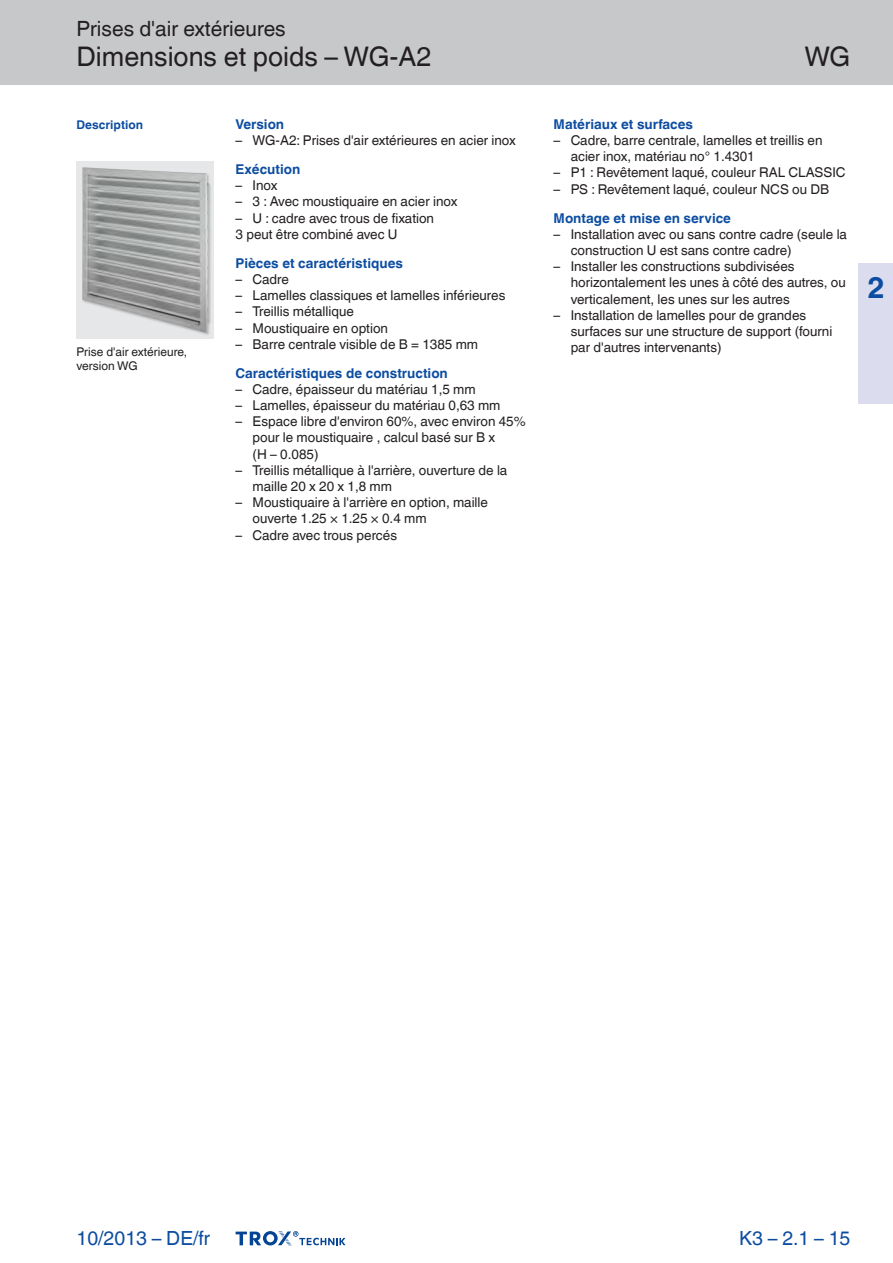
<style>
.page{position:relative;width:893px;height:1263px;background:#fff}
.page>*{position:absolute;margin:0;border:0;box-sizing:border-box;transform-origin:0 0}
.t1{font:700 30px "TROX Helvetica";color:#0d4da1}
.t2{font:27px "TROX Helvetica";color:#231f20}
.t3{font:21px "TROX Helvetica";color:#231f20}
.t4{font:19.5px "TROX Helvetica";color:#0d4da1}
.t5{font:13.5px/16.2px "TROX Helvetica";color:#231f20}
.t6{font:700 13.5px "TROX Helvetica";color:#0d4da1}
.t7{font:12px/14.4px "TROX Helvetica";color:#231f20}
.t8{font:700 12px "TROX Helvetica";color:#0d4da1}
</style>
<div class="page">
<div style="left:0;top:0;width:893px;height:85px;background:#c7c8ca"></div>
<div style="left:859px;top:264px;width:34px;height:140px;background:#dbddef"></div>
<img style="left:77px;top:161px;width:137px;height:178px">
<svg style="left:236px;top:1231px;width:110px;height:15px"></svg>
<h3 class="t3" style="left:77px;top:17px;width:211px">Prises d'air extérieures</h3>
<h2 class="t2" style="left:77px;top:41px;width:357px">Dimensions et poids – WG-A2</h2>
<h2 class="t2" style="left:804px;top:41px;width:48px">WG</h2>
<p class="t8" style="left:77px;top:117px;width:68px">Description</p>
<p class="t7" style="left:77px;top:345px;width:112px">Prise d'air extérieure, version WG</p>
<p class="t6" style="left:236px;top:116px;width:50px">Version</p>
<p class="t5" style="left:236px;top:132px;width:282px">– WG-A2: Prises d'air extérieures en acier inox</p>
<p class="t6" style="left:236px;top:161px;width:66px">Exécution</p>
<p class="t5" style="left:236px;top:177px;width:43px">– Inox</p>
<p class="t5" style="left:236px;top:194px;width:223px">– 3 : Avec moustiquaire en acier inox</p>
<p class="t5" style="left:236px;top:210px;width:200px">– U : cadre avec trous de fixation<br>3 peut être combiné avec U</p>
<p class="t6" style="left:236px;top:255px;width:169px">Pièces et caractéristiques</p>
<p class="t5" style="left:236px;top:271px;width:55px">– Cadre</p>
<p class="t5" style="left:236px;top:287px;width:271px">– Lamelles classiques et lamelles inférieures</p>
<p class="t5" style="left:236px;top:303px;width:120px">– Treillis métallique</p>
<p class="t5" style="left:236px;top:320px;width:154px">– Moustiquaire en option</p>
<p class="t5" style="left:236px;top:336px;width:244px">– Barre centrale visible de B = 1385 mm</p>
<p class="t6" style="left:236px;top:365px;width:214px">Caractéristiques de construction</p>
<p class="t5" style="left:236px;top:381px;width:242px">– Cadre, épaisseur du matériau 1,5 mm</p>
<p class="t5" style="left:236px;top:397px;width:266px">– Lamelles, épaisseur du matériau 0,63 mm</p>
<p class="t5" style="left:253px;top:413px;width:275px;text-indent:-17px">– Espace libre d'environ 60%, avec environ 45% pour le moustiquaire , calcul basé sur B x<br>(H – 0.085)</p>
<p class="t5" style="left:253px;top:462px;width:256px;text-indent:-17px">– Treillis métallique à l'arrière, ouverture de la maille 20 x 20 x 1,8 mm</p>
<p class="t5" style="left:253px;top:494px;width:237px;text-indent:-17px">– Moustiquaire à l'arrière en option, maille ouverte 1.25 × 1.25 × 0.4 mm</p>
<p class="t5" style="left:236px;top:527px;width:163px">– Cadre avec trous percés</p>
<p class="t6" style="left:554px;top:116px;width:141px">Matériaux et surfaces</p>
<p class="t5" style="left:571px;top:132px;width:253px;text-indent:-17px">– Cadre, barre centrale, lamelles et treillis en acier inox, matériau no° 1.4301</p>
<p class="t5" style="left:554px;top:165px;width:294px">– P1 : Revêtement laqué, couleur RAL CLASSIC</p>
<p class="t5" style="left:554px;top:181px;width:277px">– PS : Revêtement laqué, couleur NCS ou DB</p>
<p class="t6" style="left:554px;top:210px;width:179px">Montage et mise en service</p>
<p class="t5" style="left:571px;top:226px;width:278px;text-indent:-17px">– Installation avec ou sans contre cadre (seule la construction U est sans contre cadre)</p>
<p class="t5" style="left:571px;top:258px;width:277px;text-indent:-17px">– Installer les constructions subdivisées horizontalement les unes à côté des autres, ou verticalement, les unes sur les autres</p>
<p class="t5" style="left:571px;top:307px;width:263px;text-indent:-17px">– Installation de lamelles pour de grandes surfaces sur une structure de support (fourni par d'autres intervenants)</p>
<h1 class="t1" style="left:867px;top:270px;width:19px">2</h1>
<h3 class="t4" style="left:77px;top:1227px;width:135px">10/2013 – DE/fr</h3>
<h3 class="t4" style="left:739px;top:1227px;width:113px">K3 – 2.1 – 15</h3>
</div>
